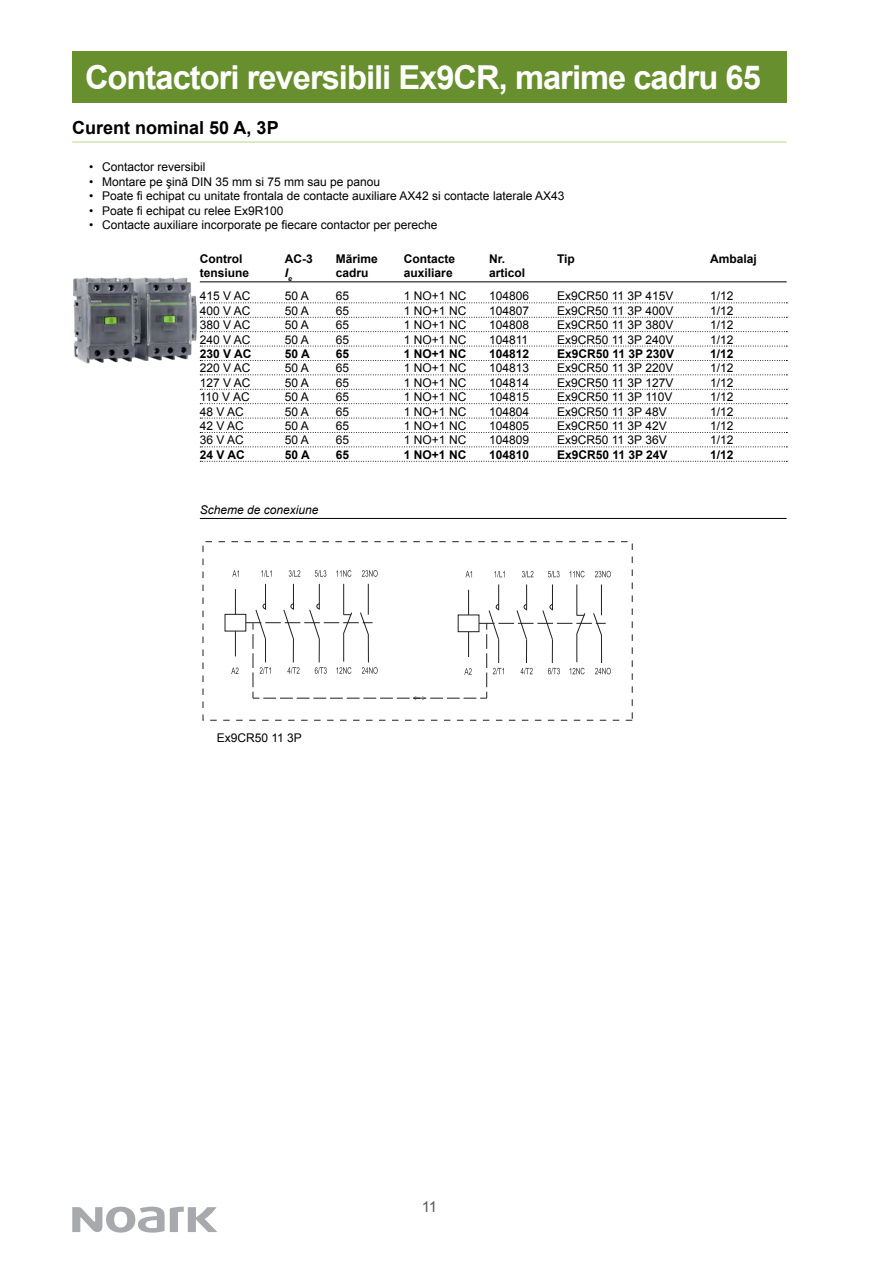
<style>
.page{position:relative;width:893px;height:1263px;background:#fff}
.page>*{position:absolute;margin:0;border:0;box-sizing:border-box;transform-origin:0 0}
.t1{font:700 33px "Arial";letter-spacing:-.03em;color:#fff}
.t2{font:700 18px "Arial";color:#000}
.t3{font:15px "Arial";color:#58595b}
.t4{font:12px "Arial";color:#000}
.t5{font:700 12px "Arial";color:#000}
.t6{font:italic 12px "Arial";color:#000}
.t7{font:italic 700 12px "Arial";color:#000}
</style>
<div class="page">
<svg style="left:72px;top:1206px;width:145px;height:26px"></svg>
<div style="left:72px;top:51px;width:715px;height:51px;background:#688f2d"></div>
<svg style="left:200px;top:302px;width:587px;height:1px"></svg>
<svg style="left:200px;top:317px;width:587px;height:1px"></svg>
<svg style="left:200px;top:331px;width:587px;height:1px"></svg>
<svg style="left:200px;top:346px;width:587px;height:1px"></svg>
<svg style="left:200px;top:360px;width:587px;height:1px"></svg>
<svg style="left:200px;top:374px;width:587px;height:1px"></svg>
<svg style="left:200px;top:389px;width:587px;height:1px"></svg>
<svg style="left:200px;top:403px;width:587px;height:1px"></svg>
<svg style="left:200px;top:418px;width:587px;height:1px"></svg>
<svg style="left:200px;top:432px;width:587px;height:1px"></svg>
<svg style="left:200px;top:446px;width:587px;height:1px"></svg>
<svg style="left:200px;top:461px;width:587px;height:1px"></svg>
<hr style="left:200px;top:518px;width:587px;height:1px;background:#000">
<hr style="left:200px;top:281px;width:587px;height:1px;background:#000">
<hr style="left:72px;top:141px;width:715px;height:2px;background:#cfe5ae">
<img style="left:73px;top:277px;width:127px;height:98px">
<svg style="left:232px;top:570px;width:7px;height:7px"></svg>
<svg style="left:231px;top:668px;width:8px;height:6px"></svg>
<div style="left:225px;top:614px;width:21px;height:17px;border:1px solid #231f20"></div>
<svg style="left:235px;top:589px;width:1px;height:25px"></svg>
<svg style="left:235px;top:631px;width:1px;height:25px"></svg>
<svg style="left:261px;top:570px;width:11px;height:7px"></svg>
<svg style="left:289px;top:570px;width:11px;height:7px"></svg>
<svg style="left:315px;top:570px;width:11px;height:7px"></svg>
<svg style="left:336px;top:570px;width:15px;height:7px"></svg>
<svg style="left:362px;top:570px;width:16px;height:7px"></svg>
<svg style="left:465px;top:571px;width:7px;height:6px"></svg>
<svg style="left:494px;top:571px;width:11px;height:6px"></svg>
<svg style="left:522px;top:571px;width:11px;height:6px"></svg>
<svg style="left:548px;top:571px;width:12px;height:6px"></svg>
<svg style="left:569px;top:571px;width:16px;height:6px"></svg>
<svg style="left:595px;top:571px;width:16px;height:6px"></svg>
<svg style="left:246px;top:584px;width:365px;height:116px"></svg>
<h1 class="t1" style="left:85px;top:55px;width:677px">Contactori reversibili Ex9CR, marime cadru 65</h1>
<h2 class="t2" style="left:72px;top:116px;width:208px">Curent nominal 50 A, 3P</h2>
<p class="t4" style="left:89px;top:159px;width:118px">• Contactor reversibil</p>
<p class="t4" style="left:89px;top:174px;width:292px">• Montare pe şină DIN 35 mm si 75 mm sau pe panou</p>
<p class="t4" style="left:89px;top:188px;width:477px">• Poate fi echipat cu unitate frontala de contacte auxiliare AX42 si contacte laterale AX43</p>
<p class="t4" style="left:89px;top:203px;width:196px">• Poate fi echipat cu relee Ex9R100</p>
<p class="t4" style="left:89px;top:217px;width:350px">• Contacte auxiliare incorporate pe fiecare contactor per pereche</p>
<p class="t5" style="left:200px;top:251px;width:44px">Control</p>
<p class="t5" style="left:285px;top:251px;width:29px">AC-3</p>
<p class="t5" style="left:336px;top:251px;width:44px">Mãrime</p>
<p class="t5" style="left:404px;top:251px;width:53px">Contacte</p>
<p class="t5" style="left:489px;top:251px;width:18px">Nr.</p>
<p class="t5" style="left:557px;top:251px;width:19px">Tip</p>
<p class="t5" style="left:710px;top:251px;width:48px">Ambalaj</p>
<p class="t5" style="left:200px;top:265px;width:51px">tensiune</p>
<p class="t7" style="left:285px;top:265px;width:9px">I<sub>e</sub></p>
<p class="t5" style="left:336px;top:265px;width:34px">cadru</p>
<p class="t5" style="left:404px;top:265px;width:50px">auxiliare</p>
<p class="t5" style="left:489px;top:265px;width:38px">articol</p>
<p class="t4" style="left:200px;top:288px;width:52px">415 V AC</p>
<p class="t4" style="left:285px;top:288px;width:26px">50 A</p>
<p class="t4" style="left:336px;top:288px;width:15px">65</p>
<p class="t4" style="left:404px;top:288px;width:64px">1 NO+1 NC</p>
<p class="t4" style="left:489px;top:288px;width:42px">104806</p>
<p class="t4" style="left:557px;top:288px;width:118px">Ex9CR50 11 3P 415V</p>
<p class="t4" style="left:710px;top:288px;width:25px">1/12</p>
<p class="t4" style="left:200px;top:303px;width:52px">400 V AC</p>
<p class="t4" style="left:285px;top:303px;width:26px">50 A</p>
<p class="t4" style="left:336px;top:303px;width:15px">65</p>
<p class="t4" style="left:404px;top:303px;width:64px">1 NO+1 NC</p>
<p class="t4" style="left:489px;top:303px;width:42px">104807</p>
<p class="t4" style="left:557px;top:303px;width:118px">Ex9CR50 11 3P 400V</p>
<p class="t4" style="left:710px;top:303px;width:25px">1/12</p>
<p class="t4" style="left:200px;top:317px;width:52px">380 V AC</p>
<p class="t4" style="left:285px;top:317px;width:26px">50 A</p>
<p class="t4" style="left:336px;top:317px;width:15px">65</p>
<p class="t4" style="left:404px;top:317px;width:64px">1 NO+1 NC</p>
<p class="t4" style="left:489px;top:317px;width:42px">104808</p>
<p class="t4" style="left:557px;top:317px;width:118px">Ex9CR50 11 3P 380V</p>
<p class="t4" style="left:710px;top:317px;width:25px">1/12</p>
<p class="t4" style="left:200px;top:331px;width:52px">240 V AC</p>
<p class="t4" style="left:285px;top:331px;width:26px">50 A</p>
<p class="t4" style="left:336px;top:331px;width:15px">65</p>
<p class="t4" style="left:404px;top:331px;width:64px">1 NO+1 NC</p>
<p class="t4" style="left:489px;top:331px;width:41px">104811</p>
<p class="t4" style="left:557px;top:331px;width:118px">Ex9CR50 11 3P 240V</p>
<p class="t4" style="left:710px;top:331px;width:25px">1/12</p>
<p class="t5" style="left:200px;top:346px;width:53px">230 V AC</p>
<p class="t5" style="left:285px;top:346px;width:26px">50 A</p>
<p class="t5" style="left:336px;top:346px;width:15px">65</p>
<p class="t5" style="left:404px;top:346px;width:64px">1 NO+1 NC</p>
<p class="t5" style="left:489px;top:346px;width:42px">104812</p>
<p class="t5" style="left:557px;top:346px;width:119px">Ex9CR50 11 3P 230V</p>
<p class="t5" style="left:710px;top:346px;width:25px">1/12</p>
<p class="t4" style="left:200px;top:360px;width:52px">220 V AC</p>
<p class="t4" style="left:285px;top:360px;width:26px">50 A</p>
<p class="t4" style="left:336px;top:360px;width:15px">65</p>
<p class="t4" style="left:404px;top:360px;width:64px">1 NO+1 NC</p>
<p class="t4" style="left:489px;top:360px;width:42px">104813</p>
<p class="t4" style="left:557px;top:360px;width:118px">Ex9CR50 11 3P 220V</p>
<p class="t4" style="left:710px;top:360px;width:25px">1/12</p>
<p class="t4" style="left:200px;top:375px;width:52px">127 V AC</p>
<p class="t4" style="left:285px;top:375px;width:26px">50 A</p>
<p class="t4" style="left:336px;top:375px;width:15px">65</p>
<p class="t4" style="left:404px;top:375px;width:64px">1 NO+1 NC</p>
<p class="t4" style="left:489px;top:375px;width:42px">104814</p>
<p class="t4" style="left:557px;top:375px;width:118px">Ex9CR50 11 3P 127V</p>
<p class="t4" style="left:710px;top:375px;width:25px">1/12</p>
<p class="t4" style="left:200px;top:389px;width:51px">110 V AC</p>
<p class="t4" style="left:285px;top:389px;width:26px">50 A</p>
<p class="t4" style="left:336px;top:389px;width:15px">65</p>
<p class="t4" style="left:404px;top:389px;width:64px">1 NO+1 NC</p>
<p class="t4" style="left:489px;top:389px;width:42px">104815</p>
<p class="t4" style="left:557px;top:389px;width:117px">Ex9CR50 11 3P 110V</p>
<p class="t4" style="left:710px;top:389px;width:25px">1/12</p>
<p class="t4" style="left:200px;top:403px;width:46px">48 V AC</p>
<p class="t4" style="left:285px;top:403px;width:26px">50 A</p>
<p class="t4" style="left:336px;top:403px;width:15px">65</p>
<p class="t4" style="left:404px;top:403px;width:64px">1 NO+1 NC</p>
<p class="t4" style="left:489px;top:403px;width:42px">104804</p>
<p class="t4" style="left:557px;top:403px;width:111px">Ex9CR50 11 3P 48V</p>
<p class="t4" style="left:710px;top:403px;width:25px">1/12</p>
<p class="t4" style="left:200px;top:418px;width:46px">42 V AC</p>
<p class="t4" style="left:285px;top:418px;width:26px">50 A</p>
<p class="t4" style="left:336px;top:418px;width:15px">65</p>
<p class="t4" style="left:404px;top:418px;width:64px">1 NO+1 NC</p>
<p class="t4" style="left:489px;top:418px;width:42px">104805</p>
<p class="t4" style="left:557px;top:418px;width:111px">Ex9CR50 11 3P 42V</p>
<p class="t4" style="left:710px;top:418px;width:25px">1/12</p>
<p class="t4" style="left:200px;top:432px;width:46px">36 V AC</p>
<p class="t4" style="left:285px;top:432px;width:26px">50 A</p>
<p class="t4" style="left:336px;top:432px;width:15px">65</p>
<p class="t4" style="left:404px;top:432px;width:64px">1 NO+1 NC</p>
<p class="t4" style="left:489px;top:432px;width:42px">104809</p>
<p class="t4" style="left:557px;top:432px;width:111px">Ex9CR50 11 3P 36V</p>
<p class="t4" style="left:710px;top:432px;width:25px">1/12</p>
<p class="t5" style="left:200px;top:447px;width:46px">24 V AC</p>
<p class="t5" style="left:285px;top:447px;width:26px">50 A</p>
<p class="t5" style="left:336px;top:447px;width:15px">65</p>
<p class="t5" style="left:404px;top:447px;width:64px">1 NO+1 NC</p>
<p class="t5" style="left:489px;top:447px;width:42px">104810</p>
<p class="t5" style="left:557px;top:447px;width:112px">Ex9CR50 11 3P 24V</p>
<p class="t5" style="left:710px;top:447px;width:25px">1/12</p>
<p class="t6" style="left:200px;top:502px;width:120px">Scheme de conexiune</p>
<p class="t4" style="left:217px;top:730px;width:87px">Ex9CR50 11 3P</p>
<p class="t3" style="left:422px;top:1197px;width:17px">11</p>
</div>
